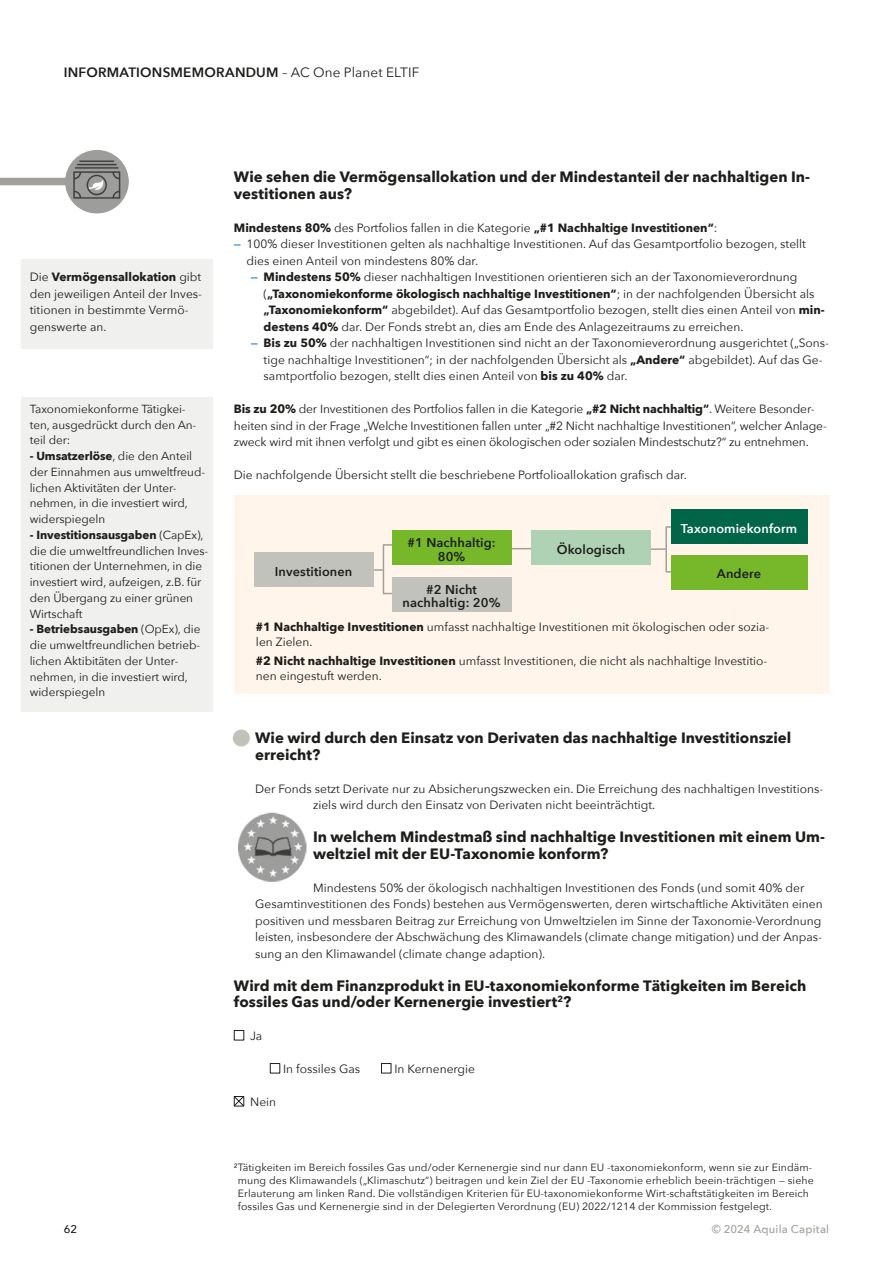
<style>
.page{position:relative;width:893px;height:1263px;background:#fff}
.page>*{position:absolute;margin:0;border:0;box-sizing:border-box;transform-origin:0 0}
.t1{font:700 15px/16.5px "Avenir Next";color:#1d1d1b}
.t2{font:600 13.5px "Avenir Next";letter-spacing:.015em;color:#1d1d1b}
.t3{font:600 12.75px/13.5px "Avenir Next";letter-spacing:.01em;color:#1d1d1b;text-align:center}
.t4{font:600 12.75px "Avenir Next";letter-spacing:.01em;color:#fff}
.t5{font:12px/16.5px "Avenir Next";color:#1d1d1b}
.t6{font:700 12px "Avenir Next";color:#1d1d1b}
.t7{font:11.7px/15.8px "Avenir Next";letter-spacing:-.005em;color:#1d1d1b}
.t8{font:500 11.25px "Avenir Next";letter-spacing:.015em;color:#a1a09b}
.t9{font:500 11.25px "Avenir Next";color:#1d1d1b}
.t10{font:10.5px/12.8px "Avenir Next";letter-spacing:.01em;color:#1d1d1b}
.s1{font-weight:400}
.s2{font-weight:700}
.s3{font-weight:700;color:#4a96d2}
</style>
<div class="page">
<div style="left:21px;top:259px;width:192px;height:90px;background:#f0f0ef"></div>
<div style="left:21px;top:397px;width:192px;height:314px;background:#f0f0ef"></div>
<div style="left:234px;top:1030px;width:10px;height:10px;border:1px solid #1d1d1b"></div>
<div style="left:270px;top:1063px;width:10px;height:10px;border:1px solid #1d1d1b"></div>
<div style="left:381px;top:1063px;width:10px;height:10px;border:1px solid #1d1d1b"></div>
<svg style="left:233px;top:1096px;width:11px;height:11px"></svg>
<img style="left:238px;top:812px;width:69px;height:70px">
<div style="left:234px;top:496px;width:595px;height:198px;background:#fff5eb"></div>
<svg style="left:511px;top:548px;width:20px;height:1px"></svg>
<svg style="left:373px;top:569px;width:10px;height:2px"></svg>
<div style="left:383px;top:544px;width:12px;height:50px;border:2px solid #a1a09b"></div>
<svg style="left:651px;top:548px;width:14px;height:2px"></svg>
<div style="left:665px;top:526px;width:13px;height:47px;border:2px solid #a1a09b"></div>
<div style="left:254px;top:553px;width:119px;height:34px;background:#c2c2bd"></div>
<div style="left:392px;top:530px;width:119px;height:34px;background:#76b82a"></div>
<div style="left:531px;top:530px;width:120px;height:34px;background:#aed2b3"></div>
<div style="left:671px;top:510px;width:136px;height:34px;background:#006647"></div>
<div style="left:671px;top:555px;width:136px;height:34px;background:#76b82a"></div>
<div style="left:392px;top:577px;width:119px;height:34px;background:#c2c2bd"></div>
<div style="left:0;top:178px;width:76px;height:7px;background:#a1a09b"></div>
<img style="left:65px;top:150px;width:64px;height:64px;border-radius:32px">
<div style="left:233px;top:729px;width:17px;height:17px;background:#c2c2bd;border-radius:50%"></div>
<p class="t2" style="left:64px;top:61px;width:357px">INFORMATIONSMEMORANDUM <span class="s1">– AC One Planet ELTIF</span></p>
<p class="t5" style="left:30px;top:268px;width:174px">Die <span class="s2">Vermögensallokation</span> gibt den jeweiligen Anteil der Inves&shy;titionen in bestimmte Vermö&shy;genswerte an.</p>
<p class="t7" style="left:30px;top:400px;width:168px">Taxonomiekonforme Tätigkei&shy;ten, ausgedrückt durch den An&shy;teil der:</p>
<p class="t7" style="left:30px;top:448px;width:177px"><span class="s2">- Umsatzerlöse</span>, die den Anteil der Einnahmen aus umweltfreud&shy;lichen Aktivitäten der Unter&shy;nehmen, in die investiert wird, widerspiegeln</p>
<p class="t7" style="left:30px;top:526px;width:180px"><span class="s2">- Investitionsausgaben</span> (CapEx), die die umweltfreundlichen Inves&shy;titionen der Unternehmen, in die investiert wird, aufzeigen, z.B. für den Übergang zu einer grünen<br>Wirtschaft</p>
<p class="t7" style="left:30px;top:621px;width:172px"><span class="s2">- Betriebsausgaben</span> (OpEx), die die umweltfreundlichen betrieb&shy;lichen Aktibitäten der Unter&shy;nehmen, in die investiert wird, widerspiegeln</p>
<p class="t1" style="left:234px;top:169px;width:578px">Wie sehen die Vermögensallokation und der Mindestanteil der nachhaltigen In&shy;vestitionen aus?</p>
<p class="t6" style="left:234px;top:217px;width:485px">Mindestens 80% <span class="s1">des Portfolios fallen in die Kategorie</span> „#1 Nachhaltige Investitionen“<span class="s1">:</span></p>
<p class="t5" style="left:247px;top:235px;width:561px;text-indent:-13px"><span class="s3">—</span> 100% dieser Investitionen gelten als nachhaltige Investitionen. Auf das Gesamtportfolio bezogen, stellt dies einen Anteil von mindestens 80% dar.</p>
<p class="t5" style="left:264px;top:268px;width:563px;text-indent:-13px"><span class="s3">—</span> <span class="s2">Mindestens 50%</span> dieser nachhaltigen Investitionen orientieren sich an der Taxonomieverordnung (<span class="s2">„Taxonomiekonforme ökologisch nachhaltige Investitionen“</span>; in der nachfolgenden Übersicht als <span class="s2">„Taxonomiekonform“</span> abgebildet). Auf das Gesamtportfolio bezogen, stellt dies einen Anteil von <span class="s2">min&shy;destens 40%</span> dar. Der Fonds strebt an, dies am Ende des Anlagezeitraums zu erreichen.</p>
<p class="t5" style="left:264px;top:334px;width:567px;text-indent:-13px"><span class="s3">—</span> <span class="s2">Bis zu 50%</span> der nachhaltigen Investitionen sind nicht an der Taxonomieverordnung ausgerichtet („Sons&shy;tige nachhaltige Investitionen“; in der nachfolgenden Übersicht als <span class="s2">„Andere“</span> abgebildet). Auf das Ge&shy;samtportfolio bezogen, stellt dies einen Anteil von <span class="s2">bis zu 40%</span> dar.</p>
<p class="t5" style="left:234px;top:400px;width:594px"><span class="s2">Bis zu 20%</span> der Investitionen des Portfolios fallen in die Kategorie <span class="s2">„#2 Nicht nachhaltig“</span>. Weitere Besonder&shy;heiten sind in der Frage „Welche Investitionen fallen unter „#2 Nicht nachhaltige Investitionen”, welcher Anlage&shy;zweck wird mit ihnen verfolgt und gibt es einen ökologischen oder sozialen Mindestschutz?“ zu entnehmen.</p>
<p class="t5" style="left:234px;top:466px;width:455px">Die nachfolgende Übersicht stellt die beschriebene Portfolioallokation grafisch dar.</p>
<p class="t3" style="left:275px;top:565px;width:79px">Investitionen</p>
<p class="t3" style="left:407px;top:536px;width:90px">#1 Nachhaltig:<br>80%</p>
<p class="t3" style="left:557px;top:542px;width:70px">Ökologisch</p>
<p class="t3" style="left:403px;top:582px;width:99px">#2 Nicht nachhaltig: 20%</p>
<p class="t4" style="left:681px;top:518px;width:118px">Taxonomiekonform</p>
<p class="t3" style="left:717px;top:567px;width:46px">Andere</p>
<p class="t5" style="left:256px;top:619px;width:515px;line-height:15px"><span class="s2">#1 Nachhaltige Investitionen</span> umfasst nachhaltige Investitionen mit ökologischen oder sozia&shy;len Zielen.</p>
<p class="t5" style="left:256px;top:653px;width:513px;line-height:15px"><span class="s2">#2 Nicht nachhaltige Investitionen</span> umfasst Investitionen, die nicht als nachhaltige Investitio&shy;nen eingestuft werden.</p>
<p class="t1" style="left:255px;top:730px;width:538px">Wie wird durch den Einsatz von Derivaten das nachhaltige Investitionsziel erreicht?</p>
<p class="t5" style="left:313px;top:780px;width:512px;text-indent:-58px">Der Fonds setzt Derivate nur zu Absicherungszwecken ein. Die Erreichung des nachhaltigen Investitions&shy;ziels wird durch den Einsatz von Derivaten nicht beeinträchtigt.</p>
<p class="t1" style="left:313px;top:829px;width:513px">In welchem Mindestmaß sind nachhaltige Investitionen mit einem Um&shy;weltziel mit der EU-Taxonomie konform?</p>
<p class="t5" style="left:255px;top:879px;width:569px;text-indent:58px">Mindestens 50% der ökologisch nachhaltigen Investitionen des Fonds (und somit 40% der Gesamtinvestitionen des Fonds) bestehen aus Vermögenswerten, deren wirtschaftliche Aktivitäten einen positiven und messbaren Beitrag zur Erreichung von Umweltzielen im Sinne der Taxonomie-Verordnung leisten, insbesondere der Abschwächung des Klimawandels (climate change mitigation) und der Anpas&shy;sung an den Klimawandel (climate change adaption).</p>
<p class="t1" style="left:234px;top:977px;width:574px">Wird mit dem Finanzprodukt in EU-taxonomiekonforme Tätigkeiten im Bereich fossiles Gas und/oder Kernenergie investiert<sup>2</sup>?</p>
<p class="t5" style="left:250px;top:1027px;width:14px">Ja</p>
<p class="t5" style="left:283px;top:1060px;width:78px">In fossiles Gas</p>
<p class="t5" style="left:394px;top:1060px;width:82px">In Kernenergie</p>
<p class="t5" style="left:250px;top:1093px;width:28px">Nein</p>
<p class="t10" style="left:238px;top:1161px;width:577px;text-indent:-4px">²Tätigkeiten im Bereich fossiles Gas und/oder Kernenergie sind nur dann EU -taxonomiekonform, wenn sie zur Eindäm&shy;mung des Klimawandels („Klimaschutz“) beitragen und kein Ziel der EU -Taxonomie erheblich beein-trächtigen — siehe Erlauterung am linken Rand. Die vollständigen Kriterien für EU-taxonomiekonforme Wirt-schaftstätigkeiten im Bereich fossiles Gas und Kernenergie sind in der Delegierten Verordnung (EU) 2022/1214 der Kommission festgelegt.</p>
<p class="t9" style="left:64px;top:1220px;width:15px">62</p>
<p class="t8" style="left:712px;top:1220px;width:119px">© 2024 Aquila Capital</p>
</div>
